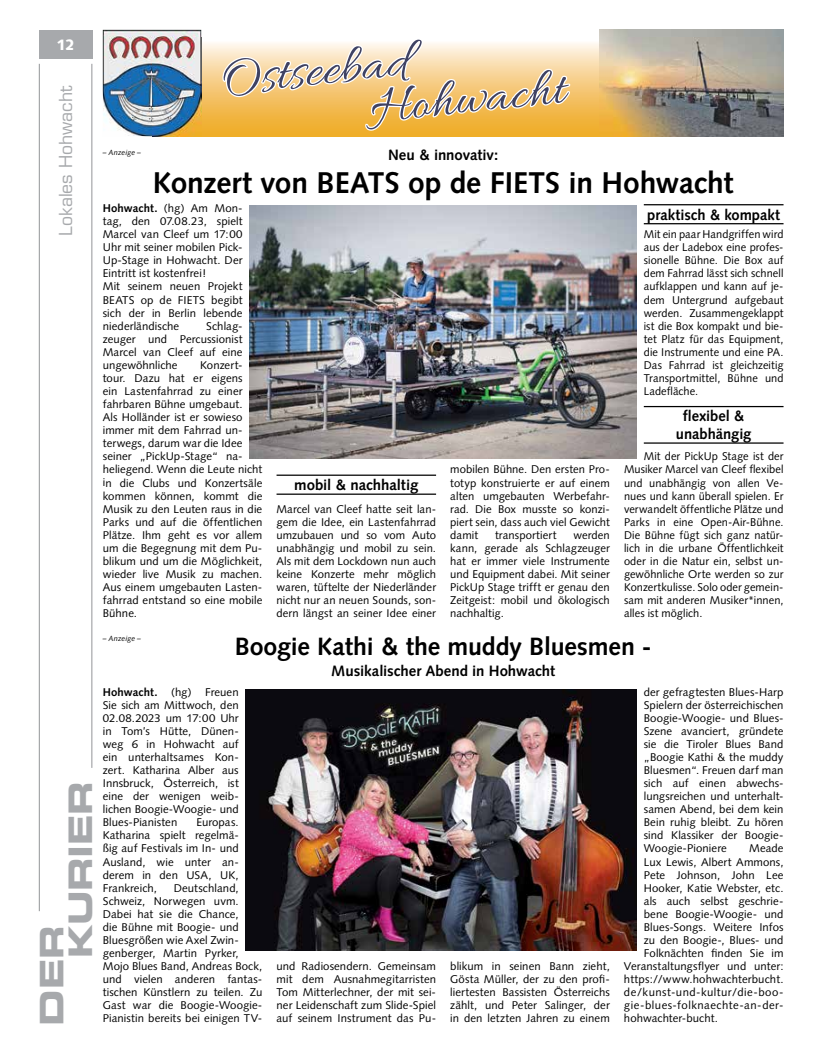
<style>
.page{position:relative;width:819px;height:1053px;background:#fff}
.page>*{position:absolute;margin:0;border:0;box-sizing:border-box;transform-origin:0 0}
.t1{font:55px/43.8px "Allura";color:#3f4263}
.t2{font:32.5px/28.9px "Eurostile LT Std Bold Ex 2";letter-spacing:-.01em;color:#a7a9ac}
.t3{font:700 30px "Syntax LT Std";letter-spacing:-.005em;color:#000}
.t4{font:700 25px "Syntax LT Std";letter-spacing:-.005em;color:#000}
.t5{font:17.5px "Eurostile LT Std";letter-spacing:-.005em;color:#a7a9ac}
.t6{font:700 15px/17.5px "Syntax";letter-spacing:-.005em;color:#000;text-align:center}
.t7{font:700 15px "Syntax LT Std";letter-spacing:-.005em;color:#000}
.t8{font:900 15px "Syntax LT Std";color:#fff}
.t9{font:11.25px/13px "Syntax";letter-spacing:.005em;color:#000;text-align:justify}
.t10{font:11.25px "Syntax";letter-spacing:.04em;color:#000}
.t11{font:italic 7.5px "Syntax LT Std";letter-spacing:.01em;color:#000}
.s1{font-weight:700}
</style>
<div class="page">
<hr style="left:39px;top:64px;width:1px;height:847px;background:#939598">
<hr style="left:92px;top:64px;width:1px;height:703px;background:#939598">
<div style="left:39px;top:30px;width:53px;height:29px;background:#a7a9ac"></div>
<svg style="left:201px;top:38px;width:398px;height:98px;background:#f3cb82"></svg>
<img style="left:599px;top:30px;width:184px;height:106px">
<img style="left:103px;top:30px;width:98px;height:106px">
<img style="left:152px;top:38px;width:49px;height:98px">
<svg style="left:220px;top:38px;width:352px;height:98px"></svg>
<img style="left:249px;top:205px;width:387px;height:253px">
<hr style="left:643px;top:204px;width:140px;height:1px;background:#000">
<hr style="left:643px;top:223px;width:140px;height:1px;background:#000">
<hr style="left:643px;top:406px;width:140px;height:1px;background:#000">
<hr style="left:643px;top:442px;width:140px;height:1px;background:#000">
<img style="left:246px;top:689px;width:390px;height:261px">
<hr style="left:276px;top:474px;width:160px;height:2px;background:#000">
<hr style="left:276px;top:493px;width:160px;height:2px;background:#000">
<p class="t8" style="left:57px;top:36px;width:20px">12</p>
<p class="t1" style="left:363px;top:46px;width:197px;text-indent:-145px;rotate:-6deg">Ostseebad<br>Hohwacht</p>
<p class="t5" style="left:55px;top:235px;width:151px;rotate:-90deg">Lokales Hohwacht</p>
<p class="t11" style="left:103px;top:147px;width:40px">– Anzeige –</p>
<p class="t7" style="left:388px;top:146px;width:112px">Neu &amp; innovativ:</p>
<p class="t3" style="left:153px;top:165px;width:582px">Konzert von BEATS op de FIETS in Hohwacht</p>
<p class="t9" style="left:103px;top:202px;width:141px;text-align:left"><span class="s1">Hohwacht.</span> (hg) Am Mon&shy;tag, den 07.08.23, spielt<br>Marcel van Cleef um 17:00<br>Uhr mit seiner mobilen Pick-<br>Up-Stage in Hohwacht. Der<br>Eintritt ist kostenfrei!<br>Mit seinem neuen Projekt<br>BEATS op de FIETS begibt sich der in Berlin lebende niederländische</p>
<p class="t6" style="left:647px;top:206px;width:134px">praktisch &amp; kompakt</p>
<p class="t9" style="left:643px;top:228px;width:141px">Mit ein paar Handgriffen wird aus der Ladebox eine profes&shy;sionelle Bühne. Die Box auf dem Fahrrad lässt sich schnell aufklappen und kann auf je&shy;dem Untergrund aufgebaut werden. Zusammengeklappt ist die Box kompakt und bie&shy;tet Platz für das Equipment, die Instrumente und eine PA.<br>Das Fahrrad ist gleichzeitig Transportmittel, Bühne und Ladefläche.</p>
<p class="t6" style="left:675px;top:407px;width:77px">flexibel &amp; unabhängig</p>
<p class="t9" style="left:624px;top:450px;width:161px;text-indent:20px">Mit der PickUp Stage ist der Musiker Marcel van Cleef flexibel und unabhängig von allen Ve&shy;nues und kann überall spielen. Er verwandelt öffentliche Plätze und Parks in eine Open-Air-Bühne.<br>Die Bühne fügt sich ganz natür&shy;lich in die urbane Öffentlichkeit oder in die Natur ein, selbst un&shy;gewöhnliche Orte werden so zur Konzertkulisse. Solo oder gemein&shy;sam mit anderen Musiker*innen, alles ist möglich.</p>
<p class="t9" style="left:103px;top:319px;width:141px;text-indent:103px">Schlag&shy;zeuger und Percussionist Marcel van Cleef auf eine ungewöhnliche</p>
<p class="t9" style="left:103px;top:358px;width:161px;text-align:left;text-indent:97px">Konzert&shy;tour. Dazu hat er eigens<br>ein Lastenfahrrad zu einer fahrbaren Bühne umgebaut.<br>Als Holländer ist er sowieso immer mit dem Fahrrad un&shy;terwegs, darum war die Idee seiner „PickUp-Stage“ na&shy;heliegend. Wenn die Leute nicht in die Clubs und Konzertsäle kommen können, kommt die<br>Musik zu den Leuten raus in die<br>Parks und auf die öffentlichen<br>Plätze. Ihm geht es vor allem um die Begegnung mit dem Pu&shy;blikum und um die Möglichkeit, wieder live Musik zu machen.<br>Aus einem umgebauten Lasten&shy;fahrrad entstand so eine mobile<br>Bühne.</p>
<p class="t9" style="left:450px;top:463px;width:161px">mobilen Bühne. Den ersten Pro&shy;totyp konstruierte er auf einem alten umgebauten Werbefahr&shy;rad. Die Box musste so konzi&shy;piert sein, dass auch viel Gewicht damit</p>
<p class="t6" style="left:294px;top:476px;width:126px">mobil &amp; nachhaltig</p>
<p class="t9" style="left:276px;top:502px;width:161px">Marcel van Cleef hatte seit lan&shy;gem die Idee, ein Lastenfahrrad umzubauen und so vom Auto unabhängig und mobil zu sein.<br>Als mit dem Lockdown nun auch keine Konzerte mehr möglich waren, tüftelte der Niederländer nicht nur an neuen Sounds, son&shy;dern längst an seiner Idee einer</p>
<p class="t9" style="left:450px;top:528px;width:161px;text-indent:123px">werden kann, gerade als Schlagzeuger hat er immer viele Instrumente und Equipment dabei. Mit seiner PickUp Stage trifft er genau den Zeitgeist: mobil und ökologisch nachhaltig.</p>
<p class="t9" style="left:495px;top:528px;width:63px">transportiert</p>
<p class="t2" style="left:37px;top:958px;width:179px;text-indent:-67px;rotate:-90deg">DER<br>KURIER</p>
<p class="t11" style="left:103px;top:634px;width:40px">– Anzeige –</p>
<p class="t4" style="left:235px;top:631px;width:418px">Boogie Kathi &amp; the muddy Bluesmen -</p>
<p class="t7" style="left:331px;top:661px;width:225px">Musikalischer Abend in Hohwacht</p>
<p class="t9" style="left:103px;top:685px;width:137px"><span class="s1">Hohwacht.</span> (hg) Freuen Sie sich am Mittwoch, den 02.08.2023 um 17:00 Uhr in Tom’s Hütte, Dünen&shy;weg 6 in Hohwacht auf ein unterhaltsames Kon&shy;zert. Katharina Alber aus Innsbruck, Österreich, ist eine der wenigen weib&shy;lichen Boogie-Woogie- und Blues-Pianisten</p>
<p class="t9" style="left:103px;top:815px;width:137px;text-indent:93px">Europas.<br>Katharina spielt regelmä&shy;ßig auf Festivals im In- und Ausland, wie unter an&shy;derem in den USA, UK, Frankreich,</p>
<p class="t9" style="left:103px;top:881px;width:161px;text-align:left;text-indent:71px">Deutschland,<br>Schweiz, Norwegen uvm.<br>Dabei hat sie die Chance,<br>die Bühne mit Boogie- und<br>Bluesgrößen wie Axel Zwin&shy;genberger, Martin Pyrker,<br>Mojo Blues Band, Andreas Bock, und vielen anderen fantas&shy;tischen Künstlern zu teilen. Zu<br>Gast war die Boogie-Woogie-<br>Pianistin bereits bei einigen TV-</p>
<p class="t9" style="left:276px;top:959px;width:161px">und Radiosendern. Gemeinsam mit dem Ausnahmegitarristen Tom Mitterlechner, der mit sei&shy;ner Leidenschaft zum Slide-Spiel auf seinem Instrument das Pu-</p>
<p class="t9" style="left:450px;top:959px;width:161px">blikum in seinen Bann zieht, Gösta Müller, der zu den profi&shy;liertesten Bassisten Österreichs zählt, und Peter Salinger, der in den letzten Jahren zu einem</p>
<p class="t9" style="left:643px;top:685px;width:141px">der gefragtesten Blues-Harp Spielern der österreichischen Boogie-Woogie- und Blues-Szene avanciert, gründete sie die Tiroler Blues Band „Boogie Kathi &amp; the muddy Bluesmen“. Freuen darf man sich auf einen abwechs&shy;lungsreichen und unterhalt&shy;samen Abend, bei dem kein Bein ruhig bleibt. Zu hören sind Klassiker der Boogie-Woogie-Pioniere</p>
<p class="t9" style="left:749px;top:842px;width:36px">Meade</p>
<p class="t9" style="left:643px;top:855px;width:141px">Lux Lewis, Albert Ammons,</p>
<p class="t9" style="left:643px;top:868px;width:141px">Pete Johnson, John Lee</p>
<p class="t9" style="left:643px;top:881px;width:141px">Hooker, Katie Webster, etc.</p>
<p class="t9" style="left:643px;top:894px;width:141px">als auch selbst geschrie-</p>
<p class="t9" style="left:643px;top:907px;width:141px">bene Boogie-Woogie- und</p>
<p class="t9" style="left:643px;top:920px;width:141px">Blues-Songs. Weitere Infos</p>
<p class="t9" style="left:643px;top:933px;width:141px">zu den Boogie-, Blues- und</p>
<p class="t9" style="left:643px;top:946px;width:141px">Folknächten finden Sie im</p>
<p class="t9" style="left:624px;top:959px;width:161px">Veranstaltungsflyer und unter:</p>
<p class="t9" style="left:624px;top:972px;width:161px">https://www.hohwachterbucht.</p>
<p class="t10" style="left:624px;top:985px;width:161px">de/kunst-und-kultur/die-boo-</p>
<p class="t10" style="left:624px;top:998px;width:161px">gie-blues-folknaechte-an-der-</p>
<p class="t9" style="left:624px;top:1011px;width:95px">hohwachter-bucht.</p>
</div>
